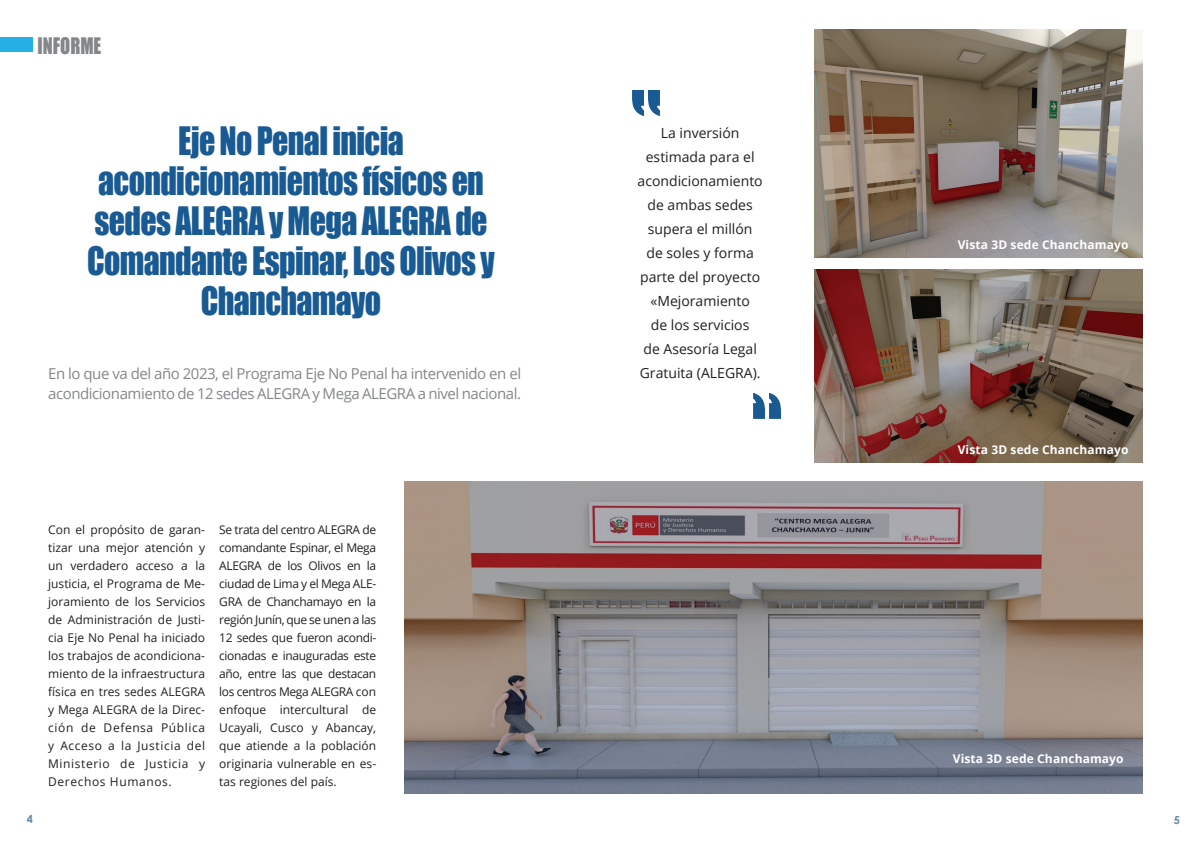
<style>
.page{position:relative;width:1191px;height:842px;background:#fff}
.page>*{position:absolute;margin:0;border:0;box-sizing:border-box;transform-origin:0 0}
.t1{font:36px/40px "Impact";letter-spacing:-.02em;color:#195a93;text-align:center;scale:.88 1}
.t2{font:20.9px "Impact";color:#848689;scale:.88 1}
.t3{font:15px/20px "Open Sans";letter-spacing:-.03em;color:#848689}
.t4{font:14px/24px "Open Sans";color:#231f20;text-align:center}
.t5{font:12px/18px "Open Sans";letter-spacing:.025em;color:#231f20;text-align:justify}
.t6{font:700 12px "Open Sans";letter-spacing:.01em;color:#fff}
.t7{font:700 11px "Century Gothic";color:#6587a3}
</style>
<div class="page">
<div style="left:0;top:38px;width:33px;height:14px;background:#24afe5"></div>
<img style="left:814px;top:269px;width:328px;height:194px">
<img style="left:814px;top:29px;width:328px;height:228px">
<img style="left:404px;top:482px;width:738px;height:312px">
<h2 class="t2" style="left:38px;top:29px;width:12px">INFORME</h2>
<h1 class="t1" style="left:87px;top:120px;width:465px">Eje No Penal inicia acondicionamientos físicos en sedes ALEGRA y Mega ALEGRA de<br>Comandante Espinar, Los Olivos y<br>Chanchamayo</h1>
<p class="t3" style="left:48px;top:363px;width:474px">En lo que va del año 2023, el Programa Eje No Penal ha intervenido en el acondicionamiento de 12 sedes ALEGRA y Mega ALEGRA a nivel nacional.</p>
<p class="t5" style="left:48px;top:520px;width:158px">Con el propósito de garan&shy;tizar una mejor atención y un verdadero acceso a la justicia, el Programa de Me&shy;joramiento de los Servicios de Administración de Justi&shy;cia Eje No Penal ha iniciado los trabajos de acondiciona&shy;miento de la infraestructura física en tres sedes ALEGRA y Mega ALEGRA de la Direc&shy;ción de Defensa Pública y Acceso a la Justicia del Ministerio de Justicia y Derechos Humanos.</p>
<p class="t5" style="left:219px;top:520px;width:158px">Se trata del centro ALEGRA de comandante Espinar, el Mega ALEGRA de los Olivos en la ciudad de Lima y el Mega ALE-GRA de Chanchamayo en la región Junín, que se unen a las 12 sedes que fueron acondi&shy;cionadas e inauguradas este año, entre las que destacan los centros Mega ALEGRA con enfoque intercultural de Ucayali, Cusco y Abancay, que atiende a la población originaria vulnerable en es&shy;tas regiones del país.</p>
<p class="t4" style="left:637px;top:121px;width:127px">La inversión estimada para el acondicionamiento de ambas sedes supera el millón<br>de soles y forma parte del proyecto «Mejoramiento<br>de los servicios<br>de Asesoría Legal<br>Gratuita (ALEGRA).</p>
<p class="t6" style="left:957px;top:236px;width:172px">Vista 3D sede Chanchamayo</p>
<p class="t6" style="left:957px;top:441px;width:172px">Vista 3D sede Chanchamayo</p>
<p class="t6" style="left:952px;top:750px;width:172px">Vista 3D sede Chanchamayo</p>
<p class="t7" style="left:27px;top:810px;width:8px">4</p>
<p class="t7" style="left:1173px;top:811px;width:8px">5</p>
</div>
